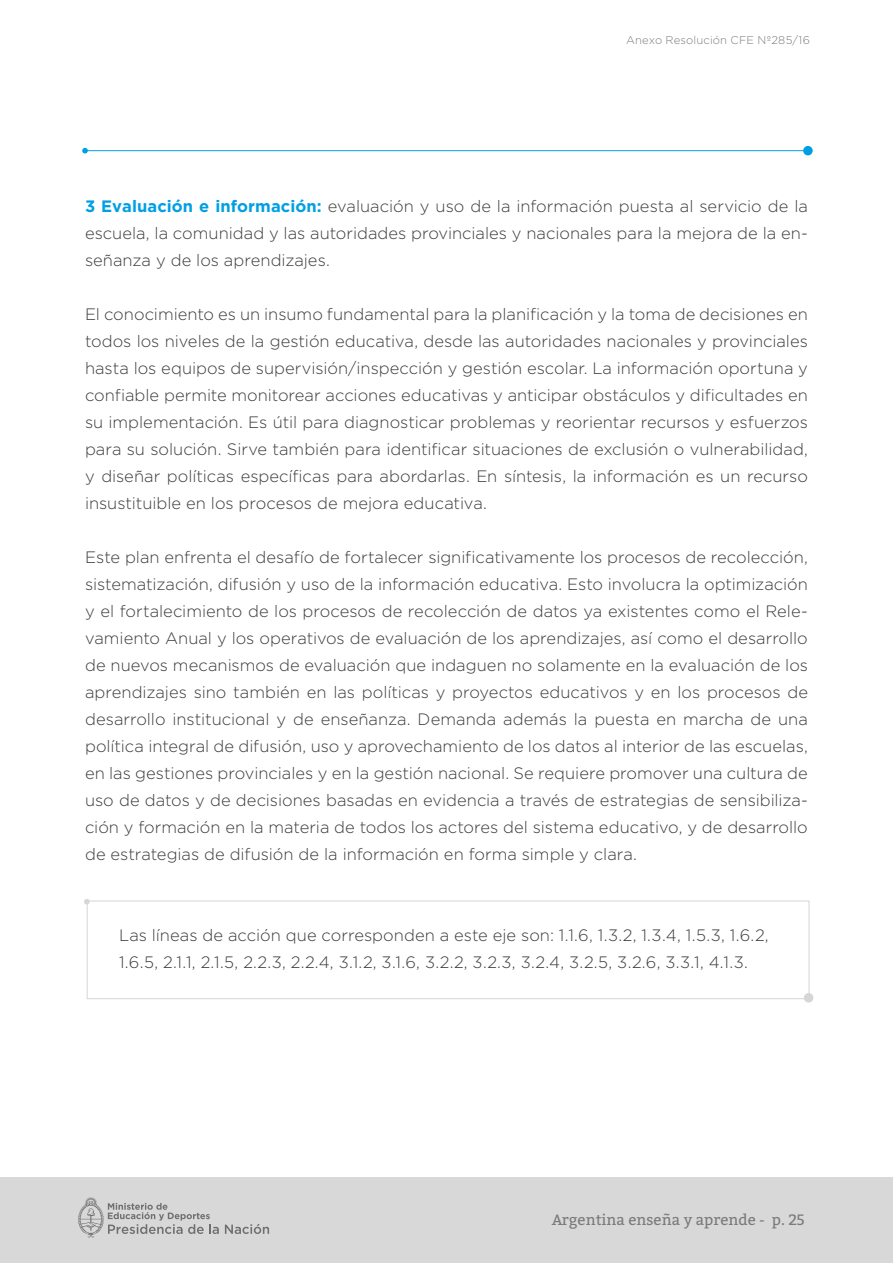
<style>
.page{position:relative;width:893px;height:1263px;background:#fff}
.page>*{position:absolute;margin:0;border:0;box-sizing:border-box;transform-origin:0 0}
.t1{font:300 16.5px/27px "Gotham";color:#3c3c3b;text-align:justify}
.t2{font:15px "Bitter";color:#7c7b7b}
.t3{font:300 11.25px "Gotham";letter-spacing:.015em;color:#7c7b7b}
.s1{font-weight:700;color:#009fe3}
</style>
<div class="page">
<div style="left:0;top:1178px;width:893px;height:85px;background:#d8d8d8"></div>
<svg style="left:225px;top:1224px;width:44px;height:10px"></svg>
<svg style="left:78px;top:1197px;width:141px;height:41px"></svg>
<hr style="left:85px;top:150px;width:723px;height:1px;background:#009fe3">
<svg style="left:82px;top:148px;width:6px;height:5px"></svg>
<div style="left:803px;top:146px;width:10px;height:9px;background:#009fe3;border-radius:50%"></div>
<div style="left:87px;top:901px;width:722px;height:98px;border:1px solid #d6d6d6"></div>
<svg style="left:84px;top:899px;width:6px;height:5px"></svg>
<div style="left:804px;top:993px;width:9px;height:9px;background:#d6d6d6;border-radius:50%"></div>
<p class="t3" style="left:626px;top:34px;width:185px">Anexo Resolución CFE Nº285/16</p>
<p class="t1" style="left:85px;top:192px;width:724px"><span class="s1">3 Evaluación e información:</span> evaluación y uso de la información puesta al servicio de la escuela, la comunidad y las autoridades provinciales y nacionales para la mejora de la en&shy;señanza y de los aprendizajes.</p>
<p class="t1" style="left:85px;top:300px;width:724px">El conocimiento es un insumo fundamental para la planificación y la toma de decisiones en todos los niveles de la gestión educativa, desde las autoridades nacionales y provinciales hasta los equipos de supervisión/inspección y gestión escolar. La información oportuna y confiable permite monitorear acciones educativas y anticipar obstáculos y dificultades en su implementación. Es útil para diagnosticar problemas y reorientar recursos y esfuerzos para su solución. Sirve también para identificar situaciones de exclusión o vulnerabilidad, y diseñar políticas específicas para abordarlas. En síntesis, la información es un recurso insustituible en los procesos de mejora educativa.</p>
<p class="t1" style="left:85px;top:543px;width:724px">Este plan enfrenta el desafío de fortalecer significativamente los procesos de recolección, sistematización, difusión y uso de la información educativa. Esto involucra la optimización y el fortalecimiento de los procesos de recolección de datos ya existentes como el Rele&shy;vamiento Anual y los operativos de evaluación de los aprendizajes, así como el desarrollo de nuevos mecanismos de evaluación que indaguen no solamente en la evaluación de los aprendizajes sino también en las políticas y proyectos educativos y en los procesos de desarrollo institucional y de enseñanza. Demanda además la puesta en marcha de una política integral de difusión, uso y aprovechamiento de los datos al interior de las escuelas, en las gestiones provinciales y en la gestión nacional. Se requiere promover una cultura de uso de datos y de decisiones basadas en evidencia a través de estrategias de sensibiliza&shy;ción y formación en la materia de todos los actores del sistema educativo, y de desarrollo de estrategias de difusión de la información en forma simple y clara.</p>
<p class="t1" style="left:119px;top:921px;width:651px">Las líneas de acción que corresponden a este eje son: 1.1.6, 1.3.2, 1.3.4, 1.5.3, 1.6.2,<br>1.6.5, 2.1.1, 2.1.5, 2.2.3, 2.2.4, 3.1.2, 3.1.6, 3.2.2, 3.2.3, 3.2.4, 3.2.5, 3.2.6, 3.3.1, 4.1.3.</p>
<p class="t2" style="left:552px;top:1210px;width:255px">Argentina enseña y aprende - p. 25</p>
</div>
